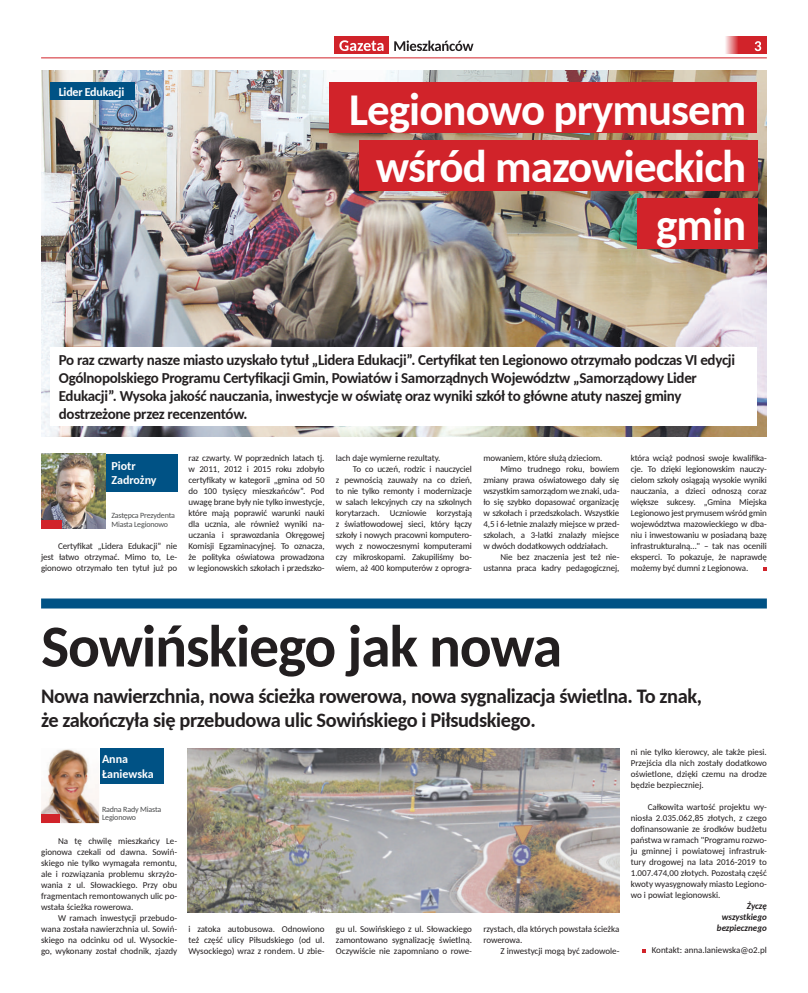
<style>
.page{position:relative;width:808px;height:993px;background:#fff}
.page>*{position:absolute;margin:0;border:0;box-sizing:border-box;transform-origin:0 0}
.t1{font:700 59.4px "Carlito";letter-spacing:-.02em;color:#231f20}
.t2{font:700 44.9px/57.6px "Carlito";letter-spacing:-.02em;color:#fff;text-align:right}
.t3{font:700 20.4px/23.8px "Carlito";letter-spacing:-.02em;color:#231f20}
.t4{font:700 15px/18px "Carlito";letter-spacing:-.02em;color:#231f20}
.t5{font:700 12px/14.4px "Carlito";letter-spacing:-.005em;color:#fff}
.t6{font:9px/11px "Carlito";letter-spacing:-.01em;color:#231f20;text-align:justify}
.t7{font:italic 700 9px/11px "Carlito";color:#231f20;text-align:right}
.t8{font:8px/9px "Carlito";letter-spacing:-.02em;color:#4b4c4d}
</style>
<div class="page">
<div style="left:334px;top:37px;width:55px;height:17px;background:#d1232a"></div>
<svg style="left:339px;top:40px;width:44px;height:11px"></svg>
<svg style="left:394px;top:40px;width:79px;height:11px"></svg>
<hr style="left:41px;top:58px;width:726px;height:1px;background:#d1232a">
<svg style="left:725px;top:37px;width:42px;height:17px"></svg>
<svg style="left:754px;top:41px;width:7px;height:10px"></svg>
<div style="left:41px;top:598px;width:726px;height:10px;background:#005285"></div>
<svg style="left:763px;top:567px;width:4px;height:3px"></svg>
<div style="left:41px;top:454px;width:136px;height:37px;background:#005285"></div>
<img style="left:41px;top:454px;width:65px;height:74px">
<div style="left:41px;top:519px;width:21px;height:9px;background:#d1232a"></div>
<img style="left:41px;top:70px;width:726px;height:367px">
<div style="left:329px;top:83px;width:428px;height:50px;background:#d1232a"></div>
<div style="left:359px;top:141px;width:398px;height:49px;background:#d1232a"></div>
<div style="left:637px;top:198px;width:120px;height:50px;background:#d1232a"></div>
<div style="left:50px;top:347px;width:707px;height:78px;background:#fff"></div>
<svg style="left:642px;top:949px;width:4px;height:3px"></svg>
<div style="left:41px;top:748px;width:122px;height:35px;background:#005285"></div>
<img style="left:41px;top:748px;width:58px;height:74px">
<div style="left:41px;top:813px;width:19px;height:9px;background:#d1232a"></div>
<div style="left:50px;top:83px;width:85px;height:17px;background:#005285"></div>
<img style="left:187px;top:748px;width:432px;height:164px">
<h3 class="t5" style="left:59px;top:84px;width:67px">Lider Edukacji</h3>
<h2 class="t2" style="left:349px;top:79px;width:399px">Legionowo prymusem wśród mazowieckich gmin</h2>
<p class="t4" style="left:59px;top:350px;width:678px">Po raz czwarty nasze miasto uzyskało tytuł „Lidera Edukacji”. Certyfikat ten Legionowo otrzymało podczas VI edycji Ogólnopolskiego Programu Certyfikacji Gmin, Powiatów i Samorządnych Województw „Samorządowy Lider Edukacji”. Wysoka jakość nauczania, inwestycje w oświatę oraz wyniki szkół to główne atuty naszej gminy dostrzeżone przez recenzentów.</p>
<h3 class="t5" style="left:111px;top:457px;width:47px">Piotr<br>Zadrożny</h3>
<p class="t8" style="left:111px;top:510px;width:65px">Zastępca Prezydenta<br>Miasta Legionowo</p>
<p class="t6" style="left:41px;top:539px;width:138px;text-indent:17px">Certyfikat „Lidera Edukacji” nie jest łatwo otrzymać. Mimo to, Le&shy;gionowo otrzymało ten tytuł już po</p>
<p class="t6" style="left:189px;top:451px;width:138px">raz czwarty. W poprzednich latach tj. w 2011, 2012 i 2015 roku zdobyło certyfikaty w kategorii „gmina od 50 do 100 tysięcy mieszkańców”. Pod uwagę brane były nie tylko inwestycje, które mają poprawić warunki nauki dla ucznia, ale również wyniki na&shy;uczania i sprawozdania Okręgowej Komisji Egzaminacyjnej. To oznacza, że polityka oświatowa prowadzona w legionowskich szkołach i przedszko-</p>
<p class="t6" style="left:336px;top:451px;width:106px">lach daje wymierne rezultaty.</p>
<p class="t6" style="left:353px;top:462px;width:121px">To co uczeń, rodzic i nauczyciel</p>
<p class="t6" style="left:336px;top:473px;width:138px">z pewnością zauważy na co dzień,</p>
<p class="t6" style="left:336px;top:484px;width:138px">to nie tylko remonty i modernizacje</p>
<p class="t6" style="left:336px;top:495px;width:138px">w salach lekcyjnych czy na szkolnych</p>
<p class="t6" style="left:336px;top:506px;width:138px">korytarzach. Uczniowie korzystają</p>
<p class="t6" style="left:336px;top:517px;width:138px">z światłowodowej sieci, który łączy</p>
<p class="t6" style="left:336px;top:528px;width:138px">szkoły i nowych pracowni komputero-</p>
<p class="t6" style="left:336px;top:539px;width:138px">wych z nowoczesnymi komputerami</p>
<p class="t6" style="left:336px;top:550px;width:138px">czy mikroskopami. Zakupiliśmy bo-</p>
<p class="t6" style="left:336px;top:561px;width:138px">wiem, aż 400 komputerów z oprogra-</p>
<p class="t6" style="left:483px;top:451px;width:121px">mowaniem, które służą dzieciom.</p>
<p class="t6" style="left:500px;top:462px;width:121px">Mimo trudnego roku, bowiem</p>
<p class="t6" style="left:483px;top:473px;width:138px">zmiany prawa oświatowego dały się</p>
<p class="t6" style="left:483px;top:484px;width:138px">wszystkim samorządom we znaki, uda-</p>
<p class="t6" style="left:483px;top:495px;width:138px">ło się szybko dopasować organizację</p>
<p class="t6" style="left:483px;top:506px;width:138px">w szkołach i przedszkolach. Wszystkie</p>
<p class="t6" style="left:483px;top:517px;width:138px">4,5 i 6-letnie znalazły miejsce w przed-</p>
<p class="t6" style="left:483px;top:528px;width:138px">szkolach, a 3-latki znalazły miejsce</p>
<p class="t6" style="left:483px;top:539px;width:126px">w dwóch dodatkowych oddziałach.</p>
<p class="t6" style="left:500px;top:550px;width:121px">Nie bez znaczenia jest też nie-</p>
<p class="t6" style="left:483px;top:561px;width:138px">ustanna praca kadry pedagogicznej,</p>
<p class="t6" style="left:631px;top:451px;width:138px">która wciąż podnosi swoje kwalifika&shy;cje. To dzięki legionowskim nauczy&shy;cielom szkoły osiągają wysokie wyniki nauczania, a dzieci odnoszą coraz większe sukcesy. „Gmina Miejska Legionowo jest prymusem wśród gmin województwa mazowieckiego w dba&shy;niu i inwestowaniu w posiadaną bazę infrastrukturalną…" – tak nas ocenili eksperci. To pokazuje, że naprawdę możemy być dumni z Legionowa.</p>
<h1 class="t1" style="left:41px;top:605px;width:523px">Sowińskiego jak nowa</h1>
<h3 class="t3" style="left:41px;top:683px;width:662px">Nowa nawierzchnia, nowa ścieżka rowerowa, nowa sygnalizacja świetlna. To znak, że zakończyła się przebudowa ulic Sowińskiego i Piłsudskiego.</h3>
<h3 class="t5" style="left:102px;top:751px;width:53px">Anna<br>Łaniewska</h3>
<p class="t8" style="left:102px;top:805px;width:61px;line-height:8px">Radna Rady Miasta<br>Legionowo</p>
<p class="t6" style="left:631px;top:745px;width:138px">ni nie tylko kierowcy, ale także piesi.<br>Przejścia dla nich zostały dodatkowo oświetlone, dzięki czemu na drodze będzie bezpieczniej.</p>
<p class="t6" style="left:631px;top:800px;width:138px;text-indent:17px">Całkowita wartość projektu wy&shy;niosła 2.035.062,85 złotych, z czego dofinansowanie ze środków budżetu państwa w ramach "Programu rozwo&shy;ju gminnej i powiatowej infrastruk&shy;tury drogowej na lata 2016-2019 to 1.007.474,00 złotych. Pozostałą część kwoty wyasygnowały miasto Legiono&shy;wo i powiat legionowski.</p>
<p class="t7" style="left:717px;top:899px;width:51px">Życzę wszystkiego bezpiecznego</p>
<p class="t6" style="left:652px;top:943px;width:117px">Kontakt: anna.laniewska@o2.pl</p>
<p class="t6" style="left:41px;top:834px;width:138px;text-indent:17px">Na tę chwilę mieszkańcy Le&shy;gionowa czekali od dawna. Sowiń&shy;skiego nie tylko wymagała remontu, ale i rozwiązania problemu skrzyżo&shy;wania z ul. Słowackiego. Przy obu fragmentach remontowanych ulic po&shy;wstała ścieżka rowerowa.</p>
<p class="t6" style="left:41px;top:911px;width:138px;text-indent:17px">W ramach inwestycji przebudo&shy;wana została nawierzchnia ul. Sowiń&shy;skiego na odcinku od ul. Wysockie&shy;go, wykonany został chodnik, zjazdy</p>
<p class="t6" style="left:189px;top:923px;width:138px">i zatoka autobusowa. Odnowiono też część ulicy Piłsudskiego (od ul.<br>Wysockiego) wraz z rondem. U zbie-</p>
<p class="t6" style="left:336px;top:923px;width:138px">gu ul. Sowińskiego z ul. Słowackiego zamontowano sygnalizację świetlną.<br>Oczywiście nie zapomniano o rowe-</p>
<p class="t6" style="left:483px;top:923px;width:138px">rzystach, dla których powstała ścieżka rowerowa.</p>
<p class="t6" style="left:500px;top:945px;width:121px">Z inwestycji mogą być zadowole-</p>
</div>
